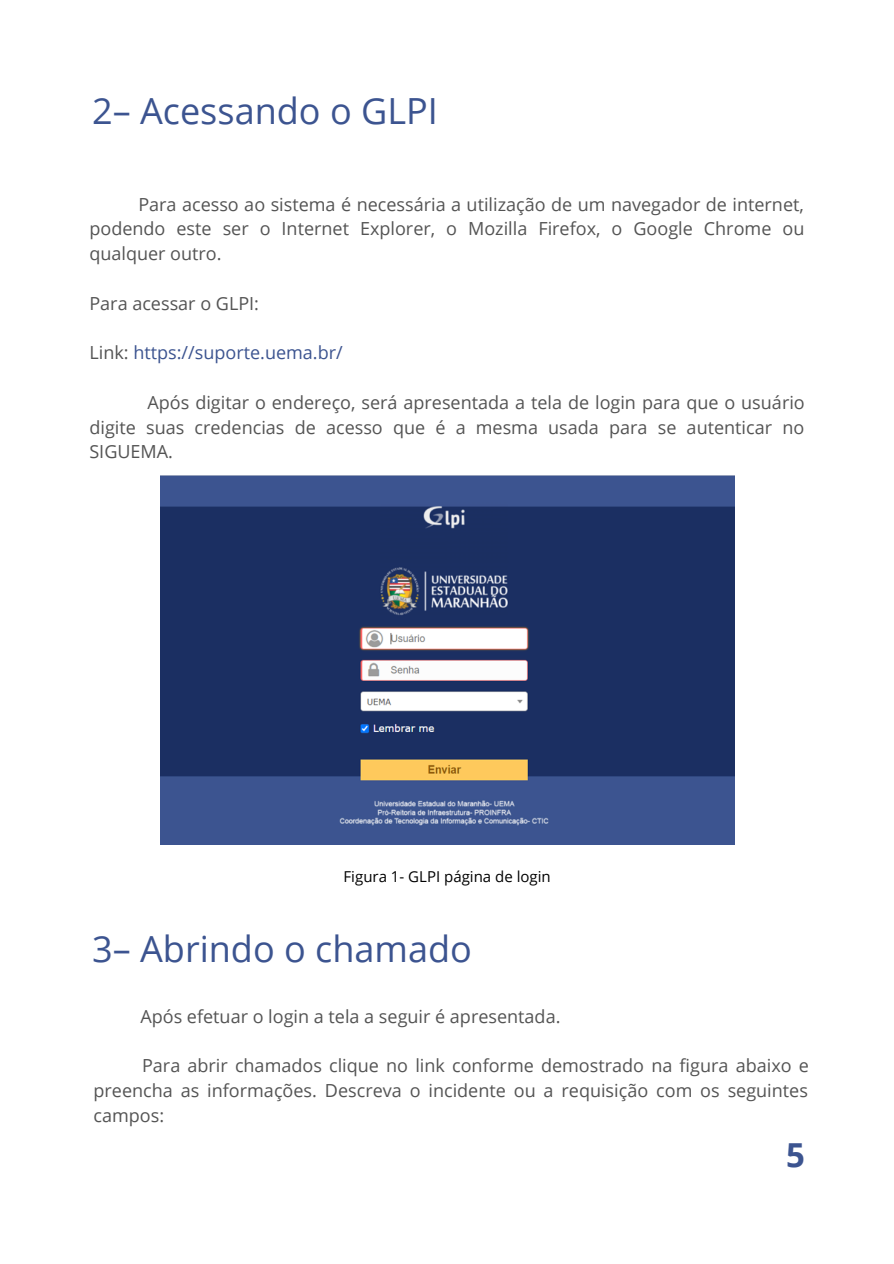
<style>
.page{position:relative;width:894px;height:1264px;background:#fff}
.page>*{position:absolute;margin:0;border:0;box-sizing:border-box;transform-origin:0 0}
.t1{font:36px "Open Sans";color:#3c5490}
.t2{font:700 33px "Open Sans";color:#3c5490}
.t3{font:18px/24.8px "Open Sans";color:#545454;text-align:justify}
.t4{font:18px "Open Sans";color:#3c5490}
.t5{font:15px "Open Sans";color:#000}
.s1{color:#545454}
</style>
<div class="page">
<img style="left:160px;top:476px;width:574px;height:368px">
<p class="t1" style="left:92px;top:86px;width:347px">2– Acessando o GLPI</p>
<p class="t3" style="left:89px;top:191px;width:716px;text-indent:49px">Para acesso ao sistema é necessária a utilização de um navegador de internet, podendo este ser o Internet Explorer, o Mozilla Firefox, o Google Chrome ou qualquer outro.</p>
<p class="t3" style="left:89px;top:290px;width:171px">Para acessar o GLPI:</p>
<p class="t4" style="left:89px;top:340px;width:255px"><span class="s1">Link:</span> https://suporte.uema.br/</p>
<p class="t3" style="left:89px;top:389px;width:716px;text-indent:58px">Após digitar o endereço, será apresentada a tela de login para que o usuário digite suas credencias de acesso que é a mesma usada para se autenticar no SIGUEMA.</p>
<p class="t5" style="left:343px;top:865px;width:209px">Figura 1- GLPI página de login</p>
<p class="t1" style="left:92px;top:923px;width:381px">3– Abrindo o chamado</p>
<p class="t3" style="left:140px;top:1003px;width:421px">Após efetuar o login a tela a seguir é apresentada.</p>
<p class="t3" style="left:93px;top:1052px;width:716px;text-indent:49px">Para abrir chamados clique no link conforme demostrado na figura abaixo e preencha as informações. Descreva o incidente ou a requisição com os seguintes campos:</p>
<p class="t2" style="left:785px;top:1131px;width:20px">5</p>
</div>
